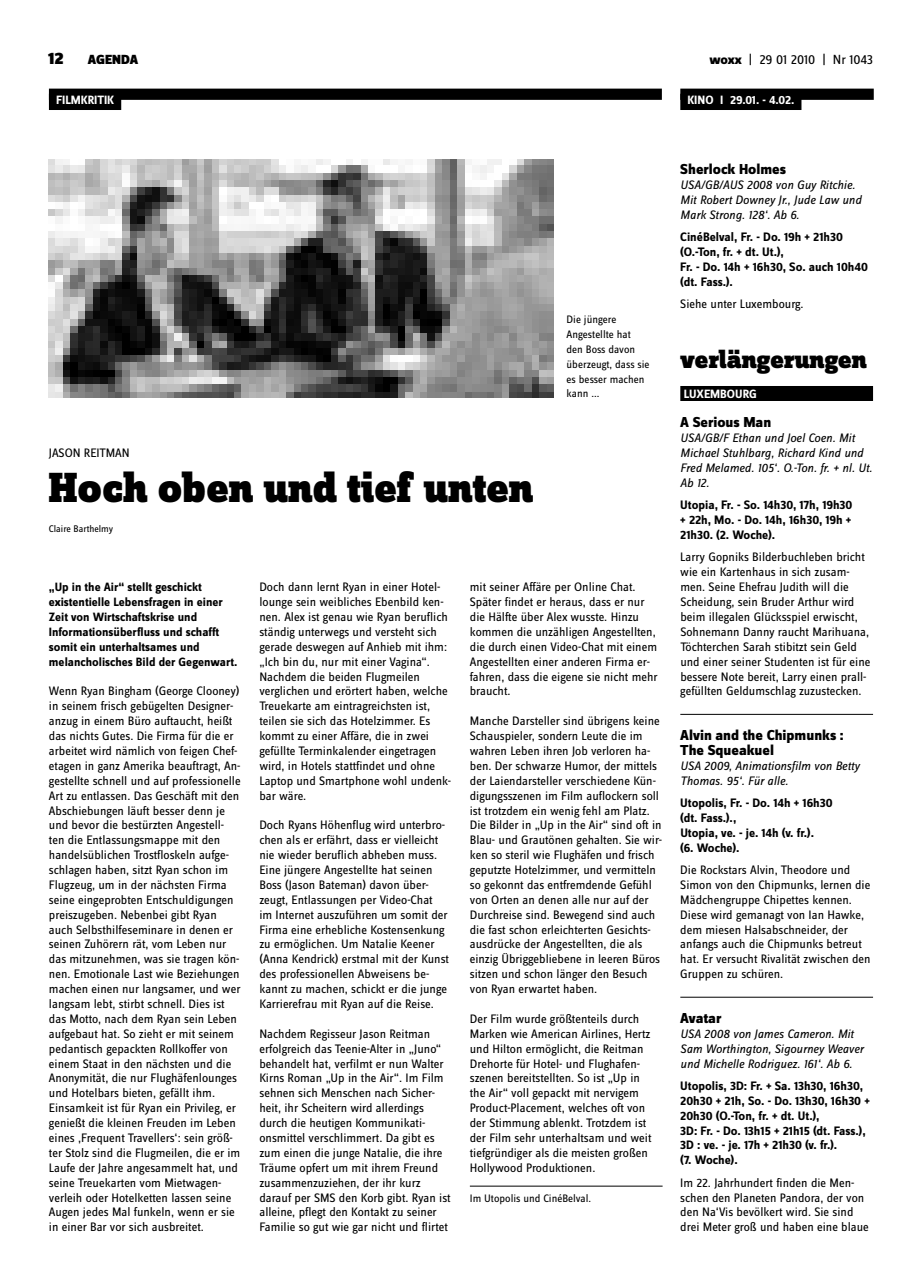
<style>
.page{position:relative;width:922px;height:1276px;background:#fff}
.page>*{position:absolute;margin:0;border:0;box-sizing:border-box;transform-origin:0 0}
.t1{font:900 43.75px "Zine Slab Dis";letter-spacing:-.005em;color:#000}
.t2{font:900 26.25px "Zine Slab Dis";letter-spacing:-.005em;color:#000}
.t3{font:900 17.5px "Zine Sans Dis";color:#000}
.t4{font:800 15px/14.9px "Zine Sans Dis";color:#000}
.t5{font:13.75px "Zine Sans Dis";letter-spacing:-.01em;color:#000}
.t6{font:900 13.75px "Zine Sans Dis";color:#000}
.t7{font:12.75px/14.9px "Zine Sans Dis";color:#000}
.t8{font:700 12.75px/14.9px "Zine Sans Dis";color:#000}
.t9{font:italic 12.75px/14.9px "Zine Sans Dis";color:#000}
.t10{font:700 12.5px/14.9px "Zine Sans Dis";color:#000}
.t11{font:700 12.5px "Zine Sans Dis";letter-spacing:-.01em;color:#fff}
.t12{font:11.25px/14.9px "Zine Sans Dis";color:#000}
.t13{font:10px "Zine Sans Dis";color:#000}
.s1{font-weight:800}
</style>
<div class="page">
<div style="left:49px;top:89px;width:612px;height:11px;background:#000"></div>
<div style="left:49px;top:94px;width:72px;height:16px;background:#000"></div>
<hr style="left:469px;top:1186px;width:193px;height:1px;background:#000">
<div style="left:680px;top:386px;width:192px;height:15px;background:#000"></div>
<hr style="left:680px;top:714px;width:192px;height:1px;background:#000">
<hr style="left:680px;top:997px;width:192px;height:1px;background:#000">
<div style="left:680px;top:89px;width:193px;height:11px;background:#000"></div>
<div style="left:680px;top:94px;width:121px;height:16px;background:#000"></div>
<img style="left:49px;top:159px;width:504px;height:239px">
<h3 class="t3" style="left:48px;top:49px;width:17px">12</h3>
<p class="t6" style="left:88px;top:53px;width:52px">AGENDA</p>
<p class="t5" style="left:709px;top:53px;width:165px"><span class="s1">woxx</span> | 29 01 2010 | Nr 1043</p>
<p class="t11" style="left:56px;top:93px;width:60px">FILMKRITIK</p>
<p class="t11" style="left:687px;top:93px;width:108px">KINO I 29.01. - 4.02.</p>
<p class="t7" style="left:49px;top:446px;width:82px">JASON REITMAN</p>
<h1 class="t1" style="left:49px;top:464px;width:486px">Hoch oben und tief unten</h1>
<p class="t13" style="left:49px;top:523px;width:66px">Claire Barthelmy</p>
<p class="t12" style="left:566px;top:312px;width:84px">Die jüngere<br>Angestellte hat den Boss davon überzeugt, dass sie es besser machen kann ...</p>
<p class="t10" style="left:49px;top:580px;width:190px">„Up in the Air“ stellt geschickt existentielle Lebensfragen in einer Zeit von Wirtschaftskrise und Informationsüberfluss und schafft somit ein unterhaltsames und melancholisches Bild der Gegenwart.</p>
<p class="t7" style="left:49px;top:684px;width:193px">Wenn Ryan Bingham (George Clooney) in seinem frisch gebügelten Designer&shy;anzug in einem Büro auftaucht, heißt das nichts Gutes. Die Firma für die er arbeitet wird nämlich von feigen Chef&shy;etagen in ganz Amerika beauftragt, An&shy;gestellte schnell und auf professionelle Art zu entlassen. Das Geschäft mit den Abschiebungen läuft besser denn je und bevor die bestürzten Angestell&shy;ten die Entlassungsmappe mit den handelsüblichen Trostfloskeln aufge&shy;schlagen haben, sitzt Ryan schon im Flugzeug, um in der nächsten Firma seine eingeprobten Entschuldigungen preiszugeben. Nebenbei gibt Ryan auch Selbsthilfeseminare in denen er seinen Zuhörern rät, vom Leben nur das mitzunehmen, was sie tragen kön&shy;nen. Emotionale Last wie Beziehungen machen einen nur langsamer, und wer langsam lebt, stirbt schnell. Dies ist das Motto, nach dem Ryan sein Leben aufgebaut hat. So zieht er mit seinem pedantisch gepackten Rollkoffer von einem Staat in den nächsten und die Anonymität, die nur Flughäfenlounges und Hotelbars bieten, gefällt ihm.<br>Einsamkeit ist für Ryan ein Privileg, er genießt die kleinen Freuden im Leben eines ‚Frequent Travellers‘: sein größ&shy;ter Stolz sind die Flugmeilen, die er im Laufe der Jahre angesammelt hat, und seine Treuekarten vom Mietwagen&shy;verleih oder Hotelketten lassen seine Augen jedes Mal funkeln, wenn er sie in einer Bar vor sich ausbreitet.</p>
<p class="t7" style="left:259px;top:580px;width:193px">Doch dann lernt Ryan in einer Hotel&shy;lounge sein weibliches Ebenbild ken&shy;nen. Alex ist genau wie Ryan beruflich ständig unterwegs und versteht sich gerade deswegen auf Anhieb mit ihm: „Ich bin du, nur mit einer Vagina“.<br>Nachdem die beiden Flugmeilen verglichen und erörtert haben, welche Treuekarte am eintragreichsten ist, teilen sie sich das Hotelzimmer. Es kommt zu einer Affäre, die in zwei gefüllte Terminkalender eingetragen wird, in Hotels stattfindet und ohne Laptop und Smartphone wohl undenk&shy;bar wäre.</p>
<p class="t7" style="left:259px;top:818px;width:191px">Doch Ryans Höhenflug wird unterbro&shy;chen als er erfährt, dass er vielleicht nie wieder beruflich abheben muss.<br>Eine jüngere Angestellte hat seinen Boss (Jason Bateman) davon über&shy;zeugt, Entlassungen per Video-Chat<br>im Internet auszuführen um somit der Firma eine erhebliche Kostensenkung zu ermöglichen. Um Natalie Keener (Anna Kendrick) erstmal mit der Kunst des professionellen Abweisens be&shy;kannt zu machen, schickt er die junge Karrierefrau mit Ryan auf die Reise.</p>
<p class="t7" style="left:259px;top:1027px;width:193px">Nachdem Regisseur Jason Reitman erfolgreich das Teenie-Alter in „Juno“ behandelt hat, verfilmt er nun Walter Kirns Roman „Up in the Air“. Im Film sehnen sich Menschen nach Sicher&shy;heit, ihr Scheitern wird allerdings durch die heutigen Kommunikati&shy;onsmittel verschlimmert. Da gibt es zum einen die junge Natalie, die ihre Träume opfert um mit ihrem Freund zusammenzuziehen, der ihr kurz darauf per SMS den Korb gibt. Ryan ist alleine, pflegt den Kontakt zu seiner Familie so gut wie gar nicht und flirtet</p>
<p class="t7" style="left:469px;top:580px;width:189px">mit seiner Affäre per Online Chat.<br>Später findet er heraus, dass er nur die Hälfte über Alex wusste. Hinzu kommen die unzähligen Angestellten, die durch einen Video-Chat mit einem<br>Angestellten einer anderen Firma er&shy;fahren, dass die eigene sie nicht mehr braucht.</p>
<p class="t7" style="left:469px;top:714px;width:194px">Manche Darsteller sind übrigens keine Schauspieler, sondern Leute die im wahren Leben ihren Job verloren ha&shy;ben. Der schwarze Humor, der mittels der Laiendarsteller verschiedene Kün&shy;digungsszenen im Film auflockern soll ist trotzdem ein wenig fehl am Platz.<br>Die Bilder in „Up in the Air“ sind oft in Blau- und Grautönen gehalten. Sie wir&shy;ken so steril wie Flughäfen und frisch geputzte Hotelzimmer, und vermitteln so gekonnt das entfremdende Gefühl von Orten an denen alle nur auf der Durchreise sind. Bewegend sind auch die fast schon erleichterten Gesichts&shy;ausdrücke der Angestellten, die als einzig Übriggebliebene in leeren Büros sitzen und schon länger den Besuch von Ryan erwartet haben.</p>
<p class="t7" style="left:469px;top:1012px;width:183px">Der Film wurde größtenteils durch Marken wie American Airlines, Hertz und Hilton ermöglicht, die Reitman Drehorte für Hotel- und Flughafen&shy;szenen bereitstellten. So ist „Up in the Air“ voll gepackt mit nervigem Product-Placement, welches oft von der Stimmung ablenkt. Trotzdem ist der Film sehr unterhaltsam und weit tiefgründiger als die meisten großen Hollywood Produktionen.</p>
<p class="t12" style="left:469px;top:1191px;width:123px">Im Utopolis und CinéBelval.</p>
<p class="t4" style="left:680px;top:163px;width:107px">Sherlock Holmes</p>
<p class="t9" style="left:680px;top:178px;width:183px">USA/GB/AUS 2008 von Guy Ritchie.<br>Mit Robert Downey Jr., Jude Law und<br>Mark Strong. 128‘. Ab 6.</p>
<p class="t8" style="left:680px;top:230px;width:189px">CinéBelval, Fr. - Do. 19h + 21h30 (O.-Ton, fr. + dt. Ut.),<br>Fr. - Do. 14h + 16h30, So. auch 10h40 (dt. Fass.).</p>
<p class="t7" style="left:680px;top:297px;width:125px">Siehe unter Luxembourg.</p>
<h2 class="t2" style="left:680px;top:345px;width:188px">verlängerungen</h2>
<p class="t11" style="left:683px;top:387px;width:74px">Luxembourg</p>
<p class="t4" style="left:680px;top:416px;width:92px">A Serious Man</p>
<p class="t9" style="left:680px;top:431px;width:193px">USA/GB/F Ethan und Joel Coen. Mit<br>Michael Stuhlbarg, Richard Kind und<br>Fred Melamed. 105‘. O.-Ton. fr. + nl. Ut.<br>Ab 12.</p>
<p class="t8" style="left:680px;top:498px;width:173px;text-align:justify">Utopia, Fr. - So. 14h30, 17h, 19h30 + 22h, Mo. - Do. 14h, 16h30, 19h + 21h30. (2. Woche).</p>
<p class="t7" style="left:680px;top:550px;width:191px">Larry Gopniks Bilderbuchleben bricht wie ein Kartenhaus in sich zusam&shy;men. Seine Ehefrau Judith will die Scheidung, sein Bruder Arthur wird beim illegalen Glücksspiel erwischt, Sohnemann Danny raucht Marihuana, Töchterchen Sarah stibitzt sein Geld und einer seiner Studenten ist für eine bessere Note bereit, Larry einen prall&shy;gefüllten Geldumschlag zuzustecken.</p>
<p class="t4" style="left:680px;top:728px;width:165px">Alvin and the Chipmunks :<br>The Squeakuel</p>
<p class="t9" style="left:680px;top:758px;width:181px">USA 2009, Animationsfilm von Betty<br>Thomas. 95‘. Für alle.</p>
<p class="t8" style="left:680px;top:796px;width:154px">Utopolis, Fr. - Do. 14h + 16h30 (dt. Fass.).,<br>Utopia, ve. - je. 14h (v. fr.).<br>(6. Woche).</p>
<p class="t7" style="left:680px;top:863px;width:192px">Die Rockstars Alvin, Theodore und Simon von den Chipmunks, lernen die Mädchengruppe Chipettes kennen.<br>Diese wird gemanagt von Ian Hawke, dem miesen Halsabschneider, der anfangs auch die Chipmunks betreut hat. Er versucht Rivalität zwischen den Gruppen zu schüren.</p>
<p class="t4" style="left:680px;top:1011px;width:43px">Avatar</p>
<p class="t9" style="left:680px;top:1026px;width:185px">USA 2008 von James Cameron. Mit<br>Sam Worthington, Sigourney Weaver und Michelle Rodriguez. 161‘. Ab 6.</p>
<p class="t8" style="left:680px;top:1079px;width:191px">Utopolis, 3D: Fr. + Sa. 13h30, 16h30,<br>20h30 + 21h, So. - Do. 13h30, 16h30 +<br>20h30 (O.-Ton, fr. + dt. Ut.),<br>3D: Fr. - Do. 13h15 + 21h15 (dt. Fass.),<br>3D : ve. - je. 17h + 21h30 (v. fr.).<br>(7. Woche).</p>
<p class="t7" style="left:680px;top:1175px;width:190px">Im 22. Jahrhundert finden die Men&shy;schen den Planeten Pandora, der von den Na‘Vis bevölkert wird. Sie sind drei Meter groß und haben eine blaue</p>
</div>
